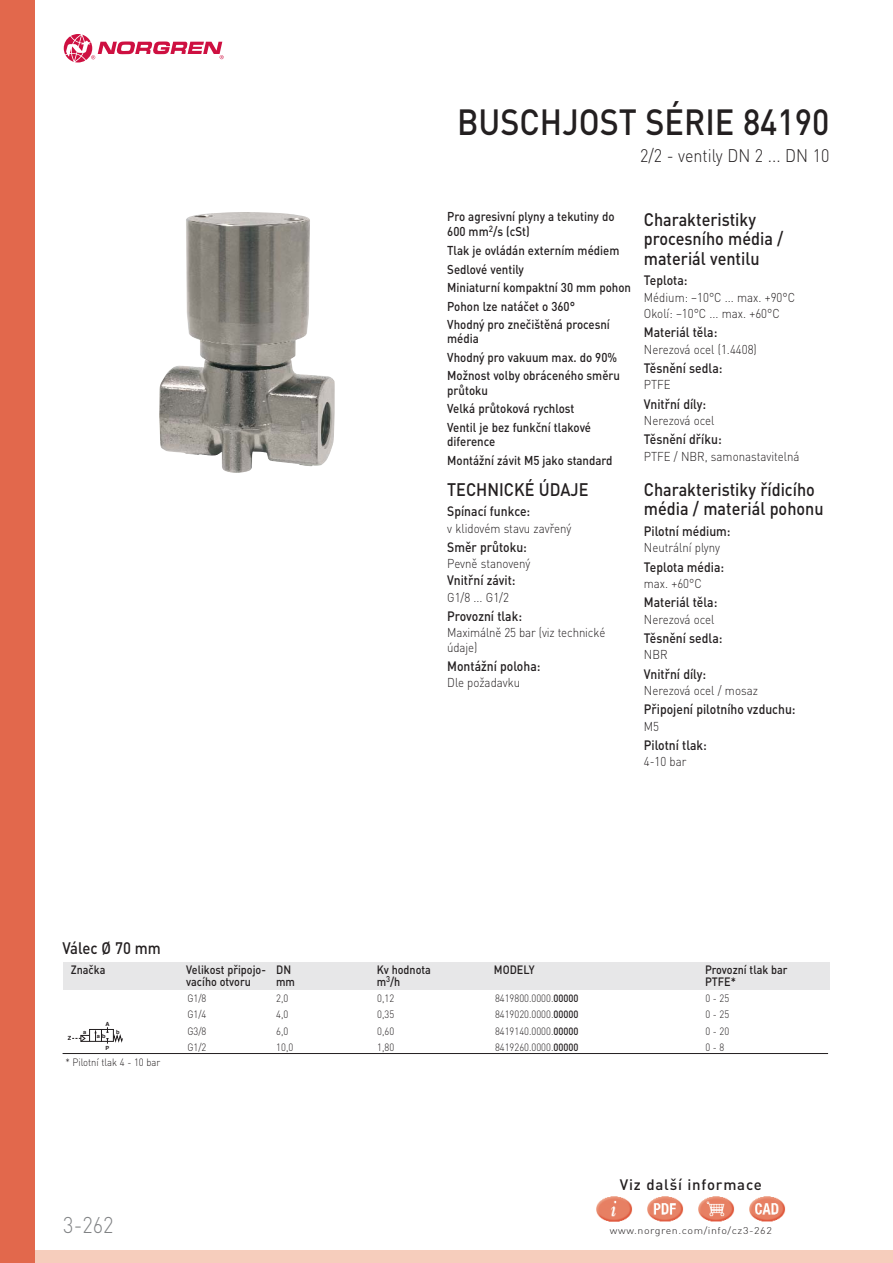
<style>
.page{position:relative;width:893px;height:1263px;background:#fff}
.page>*{position:absolute;margin:0;border:0;box-sizing:border-box;transform-origin:0 0}
.t1{font:500 36px "DINCE";color:#231f20;scale:.9 1}
.t2{font:300 22.5px "DINCE";color:#808284;scale:.9 1}
.t3{font:500 18px/19.5px "DINCE";color:#231f20;scale:.9 1}
.t4{font:300 18px "DINCE";color:#231f20;scale:.9 1}
.t5{font:500 16.5px "DINCE";color:#231f20;scale:.9 1}
.t6{font:500 15px "DINCE";letter-spacing:.055em;color:#231f20}
.t7{font:500 13.5px "DINCE";color:#231f20;scale:.9 1}
.t8{font:500 12.75px/18.6px "DINCE";color:#231f20;scale:.9 1}
.t9{font:300 12.75px/14.2px "DINCE";color:#231f20;scale:.9 1}
.t10{font:500 12px/12px "DINCE";color:#231f20;scale:.9 1}
.t11{font:300 10.5px "DINCE";color:#231f20;scale:.9 1}
.t12{font:300 9.75px "DINCE";letter-spacing:.05em;color:#231f20;scale:1.1 1}
.t13{font:700 5.7px "Helvetica";color:#231f20}
.s1{font-family:"DIN"}
.s2{font-weight:500}
</style>
<div class="page">
<img style="left:749px;top:1196px;width:37px;height:25px">
<img style="left:698px;top:1196px;width:37px;height:25px">
<img style="left:647px;top:1196px;width:37px;height:25px">
<img style="left:596px;top:1196px;width:37px;height:26px">
<div style="left:0;top:1250px;width:893px;height:13px;background:#f6cdbc"></div>
<div style="left:0;top:0;width:34px;height:1263px;background:#e2684c"></div>
<svg style="left:64px;top:34px;width:160px;height:29px"></svg>
<svg style="left:72px;top:1027px;width:51px;height:17px"></svg>
<hr style="left:63px;top:1053px;width:765px;height:1px;background:#231f20">
<img style="left:159px;top:212px;width:176px;height:261px">
<div style="left:64px;top:962px;width:123px;height:28px;background:#e7e7e8"></div>
<div style="left:187px;top:962px;width:190px;height:28px;background:#e7e7e8"></div>
<div style="left:377px;top:962px;width:117px;height:28px;background:#e7e7e8"></div>
<div style="left:494px;top:962px;width:211px;height:28px;background:#e7e7e8"></div>
<div style="left:705px;top:962px;width:124px;height:28px;background:#e7e7e8"></div>
<h1 class="t1" style="left:457px;top:109px;width:415px">BUSCHJOST SÉRIE 84190</h1>
<h3 class="t4" style="left:640px;top:149px;width:212px">2/2 - ventily DN 2 ... DN 10</h3>
<p class="t5" style="left:63px;top:942px;width:111px">Válec <span class="s1">Ø</span> 70 mm</p>
<p class="t8" style="left:447px;top:210px;width:187px;line-height:15.6px">Pro agresivní plyny a tekutiny do<br>600 mm<sup>2</sup>/s (cSt)</p>
<p class="t8" style="left:447px;top:242px;width:206px">Tlak je ovládán externím médiem<br>Sedlové ventily<br>Miniaturní kompaktní 30 mm pohon<br>Pohon lze natáčet o 360°<br>Vhodný pro znečištěná procesní</p>
<p class="t8" style="left:447px;top:331px;width:194px">média<br>Vhodný pro vakuum max. do 90%<br>Možnost volby obráceného směru</p>
<p class="t8" style="left:447px;top:382px;width:161px">průtoku<br>Velká průtoková rychlost<br>Ventil je bez funkční tlakové</p>
<p class="t8" style="left:447px;top:433px;width:185px">diference<br>Montážní závit M5 jako standard</p>
<h3 class="t3" style="left:447px;top:481px;width:158px">TECHNICKÉ ÚDAJE</h3>
<p class="t7" style="left:447px;top:506px;width:94px">Spínací funkce:</p>
<p class="t9" style="left:447px;top:522px;width:139px">v klidovém stavu zavřený</p>
<p class="t7" style="left:447px;top:542px;width:90px">Směr průtoku:</p>
<p class="t9" style="left:447px;top:558px;width:94px">Pevně stanovený</p>
<p class="t7" style="left:447px;top:576px;width:78px">Vnitřní závit:</p>
<p class="t9" style="left:447px;top:592px;width:70px">G1/8 ... G1/2</p>
<p class="t7" style="left:447px;top:611px;width:85px">Provozní tlak:</p>
<p class="t9" style="left:447px;top:627px;width:177px">Maximálně 25 bar (viz technické údaje)</p>
<p class="t7" style="left:447px;top:661px;width:105px">Montážní poloha:</p>
<p class="t9" style="left:447px;top:677px;width:83px">Dle požadavku</p>
<h3 class="t3" style="left:644px;top:211px;width:156px">Charakteristiky procesního média / materiál ventilu</h3>
<p class="t7" style="left:644px;top:275px;width:50px">Teplota:</p>
<p class="t9" style="left:644px;top:290px;width:170px;line-height:16.4px">Médium: –10°C ... max. +90°C<br>Okolí: –10°C ... max. +60°C</p>
<p class="t7" style="left:644px;top:327px;width:83px">Materiál těla:</p>
<p class="t9" style="left:644px;top:344px;width:127px">Nerezová ocel (1.4408)</p>
<p class="t7" style="left:644px;top:363px;width:89px">Těsnění sedla:</p>
<p class="t9" style="left:644px;top:379px;width:31px">PTFE</p>
<p class="t7" style="left:644px;top:399px;width:71px">Vnitřní díly:</p>
<p class="t9" style="left:644px;top:415px;width:80px">Nerezová ocel</p>
<p class="t7" style="left:644px;top:435px;width:88px">Těsnění dříku:</p>
<p class="t9" style="left:644px;top:451px;width:175px">PTFE / NBR, samonastavitelná</p>
<h3 class="t3" style="left:644px;top:481px;width:201px">Charakteristiky řídicího média / materiál pohonu</h3>
<p class="t7" style="left:644px;top:526px;width:98px">Pilotní médium:</p>
<p class="t9" style="left:644px;top:542px;width:86px">Neutrální plyny</p>
<p class="t7" style="left:644px;top:562px;width:91px">Teplota média:</p>
<p class="t9" style="left:644px;top:578px;width:66px">max. +60°C</p>
<p class="t7" style="left:644px;top:598px;width:83px">Materiál těla:</p>
<p class="t9" style="left:644px;top:614px;width:80px">Nerezová ocel</p>
<p class="t7" style="left:644px;top:633px;width:89px">Těsnění sedla:</p>
<p class="t9" style="left:644px;top:649px;width:28px">NBR</p>
<p class="t7" style="left:644px;top:669px;width:71px">Vnitřní díly:</p>
<p class="t9" style="left:644px;top:685px;width:128px">Nerezová ocel / mosaz</p>
<p class="t7" style="left:644px;top:705px;width:170px">Připojení pilotního vzduchu:</p>
<p class="t9" style="left:644px;top:721px;width:18px">M5</p>
<p class="t7" style="left:644px;top:740px;width:72px">Pilotní tlak:</p>
<p class="t9" style="left:644px;top:756px;width:49px">4-10 bar</p>
<p class="t10" style="left:71px;top:965px;width:40px">Značka</p>
<p class="t10" style="left:276px;top:965px;width:23px">DN mm</p>
<p class="t10" style="left:377px;top:965px;width:62px">Kv hodnota m<sup>3</sup>/h</p>
<p class="t10" style="left:494px;top:965px;width:47px">MODELY</p>
<p class="t10" style="left:705px;top:965px;width:93px">Provozní tlak bar<br>PTFE*</p>
<p class="t10" style="left:186px;top:965px;width:90px">Velikost připojo&shy;vacího otvoru</p>
<p class="t13" style="left:68px;top:1036px;width:5px">Z</p>
<p class="t13" style="left:83px;top:1030px;width:5px">a</p>
<p class="t13" style="left:105px;top:1022px;width:6px">A</p>
<p class="t13" style="left:97px;top:1033px;width:10px">a b</p>
<p class="t13" style="left:116px;top:1030px;width:5px">b</p>
<p class="t13" style="left:106px;top:1045px;width:5px">P</p>
<p class="t11" style="left:65px;top:1058px;width:107px">* Pilotní tlak 4 - 10 bar</p>
<p class="t11" style="left:187px;top:994px;width:23px">G1/8</p>
<p class="t11" style="left:276px;top:994px;width:15px">2,0</p>
<p class="t11" style="left:377px;top:994px;width:20px">0,12</p>
<p class="t11" style="left:495px;top:994px;width:94px">8419800.0000.<span class="s2">00000</span></p>
<p class="t11" style="left:705px;top:994px;width:28px">0 - 25</p>
<p class="t11" style="left:187px;top:1011px;width:23px">G1/4</p>
<p class="t11" style="left:276px;top:1011px;width:15px">4,0</p>
<p class="t11" style="left:377px;top:1011px;width:20px">0,35</p>
<p class="t11" style="left:495px;top:1011px;width:94px">8419020.0000.<span class="s2">00000</span></p>
<p class="t11" style="left:705px;top:1011px;width:28px">0 - 25</p>
<p class="t11" style="left:187px;top:1027px;width:23px">G3/8</p>
<p class="t11" style="left:276px;top:1027px;width:15px">6,0</p>
<p class="t11" style="left:377px;top:1027px;width:20px">0,60</p>
<p class="t11" style="left:495px;top:1027px;width:94px">8419140.0000.<span class="s2">00000</span></p>
<p class="t11" style="left:705px;top:1027px;width:28px">0 - 20</p>
<p class="t11" style="left:187px;top:1043px;width:23px">G1/2</p>
<p class="t11" style="left:276px;top:1043px;width:20px">10,0</p>
<p class="t11" style="left:377px;top:1043px;width:20px">1,80</p>
<p class="t11" style="left:495px;top:1043px;width:94px">8419260.0000.<span class="s2">00000</span></p>
<p class="t11" style="left:705px;top:1043px;width:23px">0 - 8</p>
<h2 class="t2" style="left:63px;top:1217px;width:57px">3-262</h2>
<p class="t6" style="left:620px;top:1180px;width:144px">Viz další informace</p>
<p class="t12" style="left:610px;top:1227px;width:149px">www.norgren.com/info/cz3-262</p>
</div>
